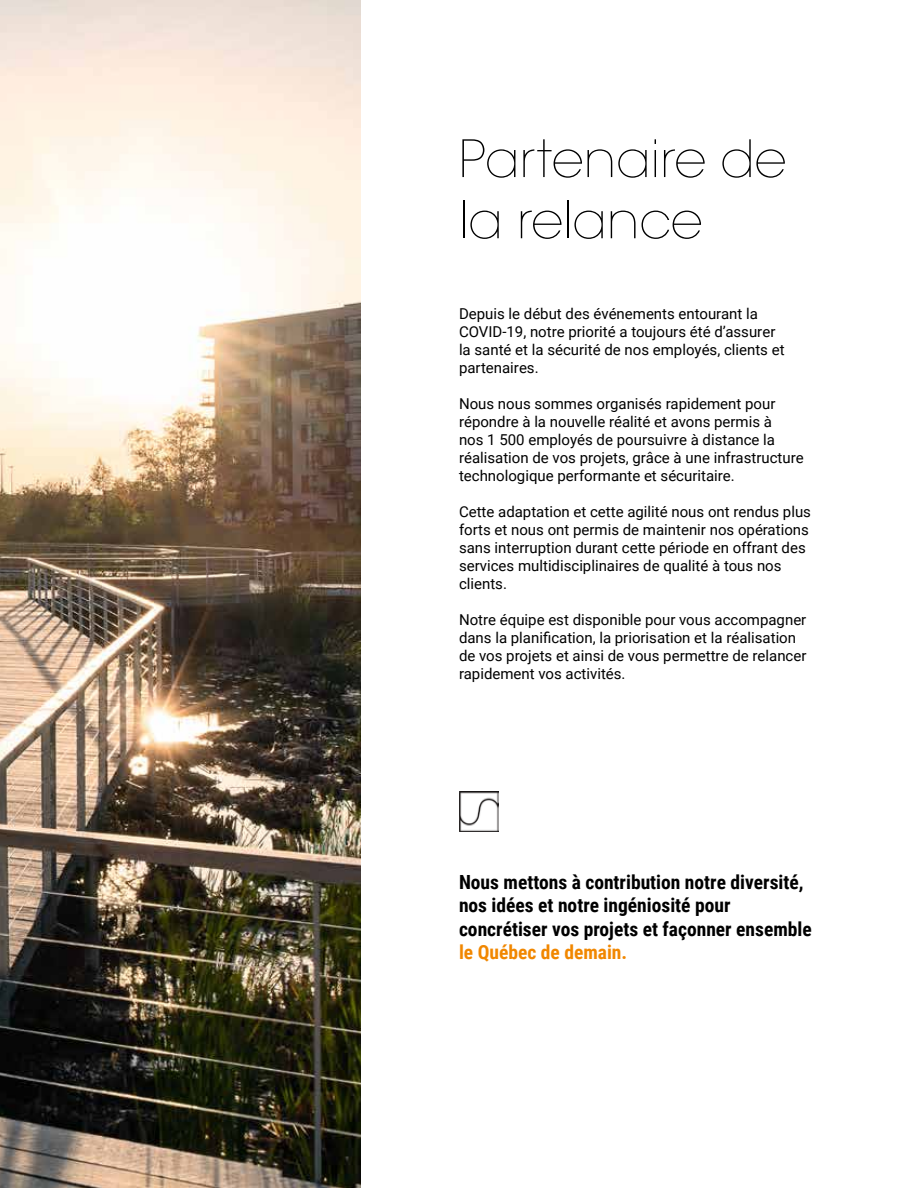
<style>
.page{position:relative;width:918px;height:1188px;background:#fff}
.page>*{position:absolute;margin:0;border:0;box-sizing:border-box;transform-origin:0 0}
.t1{font:200 51px/61.2px "ITC Avant Garde Pro";color:#000}
.t2{font:700 19.5px/23.4px "Roboto Condensed";color:#000}
.t3{font:700 19.5px "Roboto Condensed";color:#f18700}
.t4{font:15px/18px "Roboto";color:#000}
</style>
<div class="page">
<img style="left:0;top:0;width:361px;height:1188px">
<img style="left:459px;top:792px;width:40px;height:39px">
<h1 class="t1" style="left:459px;top:128px;width:329px">Partenaire de la relance</h1>
<p class="t4" style="left:459px;top:304px;width:327px">Depuis le début des événements entourant la COVID-19, notre priorité a toujours été d’assurer la santé et la sécurité de nos employés, clients et partenaires.</p>
<p class="t4" style="left:459px;top:394px;width:346px">Nous nous sommes organisés rapidement pour répondre à la nouvelle réalité et avons permis à<br>nos 1 500 employés de poursuivre à distance la réalisation de vos projets, grâce à une infrastructure technologique performante et sécuritaire.</p>
<p class="t4" style="left:459px;top:502px;width:354px">Cette adaptation et cette agilité nous ont rendus plus forts et nous ont permis de maintenir nos opérations sans interruption durant cette période en offrant des services multidisciplinaires de qualité à tous nos clients.</p>
<p class="t4" style="left:459px;top:610px;width:349px">Notre équipe est disponible pour vous accompagner dans la planification, la priorisation et la réalisation de vos projets et ainsi de vous permettre de relancer rapidement vos activités.</p>
<h2 class="t2" style="left:459px;top:869px;width:354px">Nous mettons à contribution notre diversité, nos idées et notre ingéniosité pour concrétiser vos projets et façonner ensemble</h2>
<h2 class="t3" style="left:459px;top:938px;width:170px">le Québec de demain.</h2>
</div>
